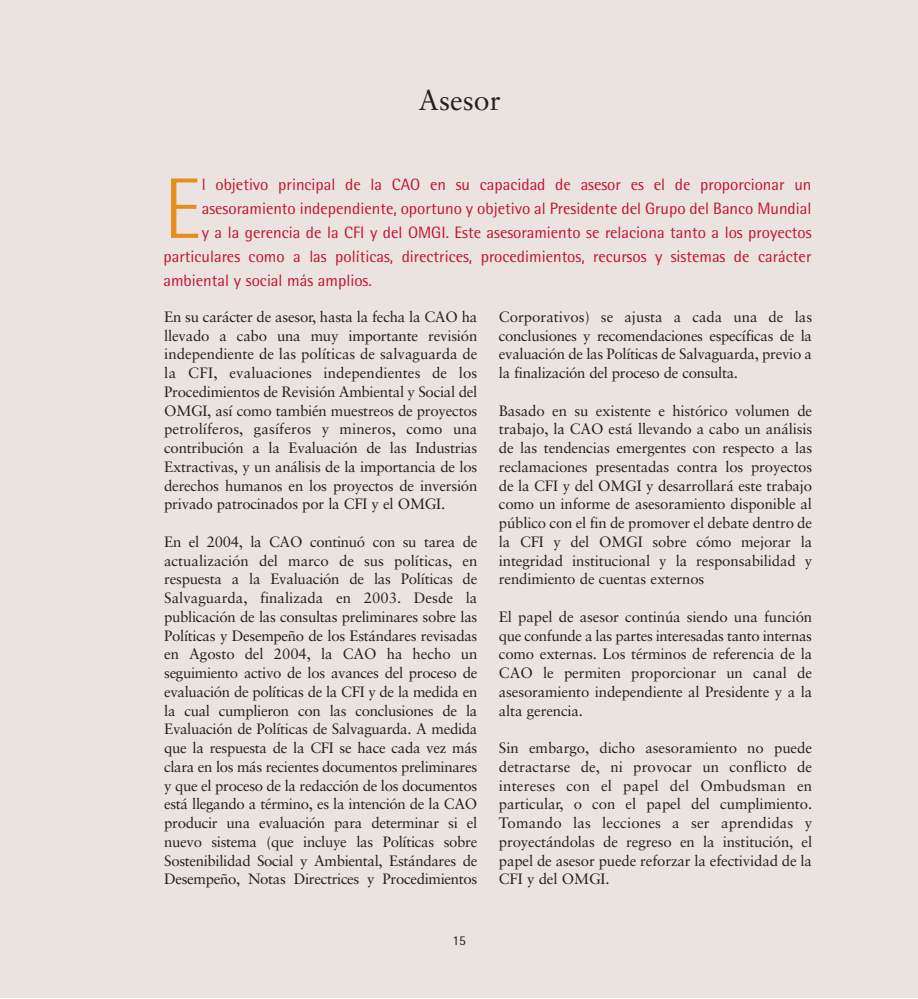
<style>
.page{position:relative;width:918px;height:999px;background:#fff}
.page>*{position:absolute;margin:0;border:0;box-sizing:border-box;transform-origin:0 0}
.t1{font:300 86.1px "Rotis Semi Sans";color:#e58e1a}
.t2{font:28.5px "Sabon";color:#231f20}
.t3{font:16.5px "Rotis Semi Sans";color:#c41130}
.t4{font:15px/18.8px "Sabon";letter-spacing:-.015em;color:#231f20;text-align:justify}
.t5{font:13.5px "Rotis Semi Sans";color:#231f20}
</style>
<div class="page">
<div style="left:0;top:0;width:918px;height:998px;background:#eae3df"></div>
<h2 class="t2" style="left:419px;top:88px;width:84px">Asesor</h2>
<h1 class="t1" style="left:164px;top:178px;width:40px">E</h1>
<p class="t3" style="left:202px;top:178px;width:611px">l objetivo principal de la CAO en su capacidad de asesor es el de proporcionar un</p>
<p class="t3" style="left:202px;top:202px;width:611px">asesoramiento independiente, oportuno y objetivo al Presidente del Grupo del Banco Mundial</p>
<p class="t3" style="left:202px;top:226px;width:611px">y a la gerencia de la CFI y del OMGI. Este asesoramiento se relaciona tanto a los proyectos</p>
<p class="t3" style="left:163px;top:250px;width:650px">particulares como a las políticas, directrices, procedimientos, recursos y sistemas de carácter</p>
<p class="t3" style="left:163px;top:274px;width:210px">ambiental y social más amplios.</p>
<p class="t4" style="left:164px;top:309px;width:315px">En su carácter de asesor, hasta la fecha la CAO ha llevado a cabo una muy importante revisión independiente de las políticas de salvaguarda de la CFI, evaluaciones independientes de los Procedimientos de Revisión Ambiental y Social del OMGI, así como también muestreos de proyectos petrolíferos, gasíferos y mineros, como una contribución a la Evaluación de las Industrias Extractivas, y un análisis de la importancia de los derechos humanos en los proyectos de inversión privado patrocinados por la CFI y el OMGI.</p>
<p class="t4" style="left:164px;top:534px;width:315px">En el 2004, la CAO continuó con su tarea de actualización del marco de sus políticas, en respuesta a la Evaluación de las Políticas de Salvaguarda, finalizada en 2003. Desde la publicación de las consultas preliminares sobre las Políticas y Desempeño de los Estándares revisadas en Agosto del 2004, la CAO ha hecho un seguimiento activo de los avances del proceso de evaluación de políticas de la CFI y de la medida en la cual cumplieron con las conclusiones de la Evaluación de Políticas de Salvaguarda. A medida que la respuesta de la CFI se hace cada vez más clara en los más recientes documentos preliminares y que el proceso de la redacción de los documentos está llegando a término, es la intención de la CAO producir una evaluación para determinar si el nuevo sistema (que incluye las Políticas sobre Sostenibilidad Social y Ambiental, Estándares de Desempeño, Notas Directrices y Procedimientos</p>
<p class="t5" style="left:452px;top:936px;width:15px">15</p>
<p class="t4" style="left:499px;top:309px;width:315px">Corporativos) se ajusta a cada una de las conclusiones y recomendaciones específicas de la evaluación de las Políticas de Salvaguarda, previo a la finalización del proceso de consulta.</p>
<p class="t4" style="left:499px;top:402px;width:315px">Basado en su existente e histórico volumen de trabajo, la CAO está llevando a cabo un análisis de las tendencias emergentes con respecto a las reclamaciones presentadas contra los proyectos de la CFI y del OMGI y desarrollará este trabajo como un informe de asesoramiento disponible al público con el fin de promover el debate dentro de la CFI y del OMGI sobre cómo mejorar la integridad institucional y la responsabilidad y rendimiento de cuentas externos</p>
<p class="t4" style="left:499px;top:609px;width:315px">El papel de asesor continúa siendo una función que confunde a las partes interesadas tanto internas como externas. Los términos de referencia de la CAO le permiten proporcionar un canal de asesoramiento independiente al Presidente y a la alta gerencia.</p>
<p class="t4" style="left:499px;top:740px;width:315px">Sin embargo, dicho asesoramiento no puede detractarse de, ni provocar un conflicto de intereses con el papel del Ombudsman en particular, o con el papel del cumplimiento.<br>Tomando las lecciones a ser aprendidas y proyectándolas de regreso en la institución, el papel de asesor puede reforzar la efectividad de la CFI y del OMGI.</p>
</div>
